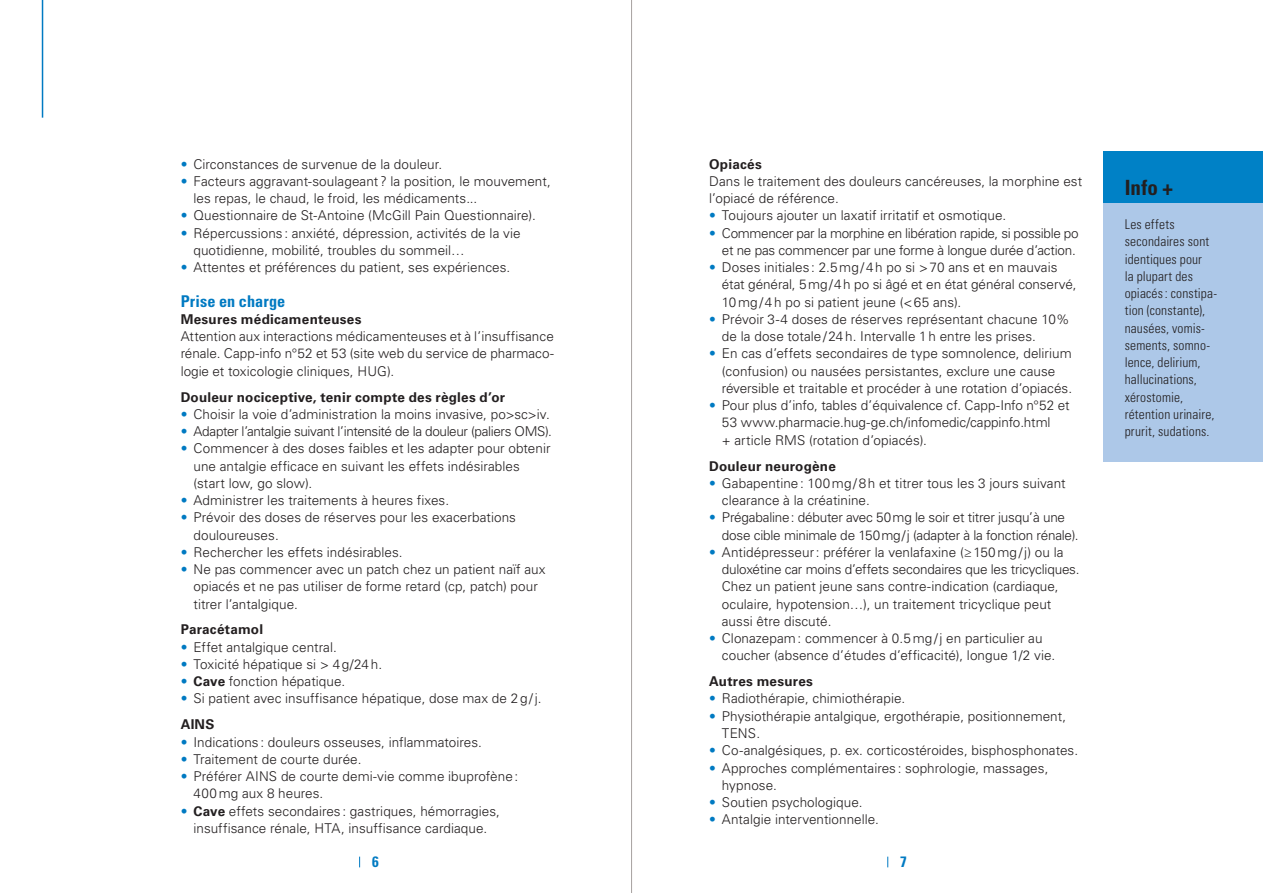
<style>
.page{position:relative;width:1263px;height:893px;background:#fff}
.page>*{position:absolute;margin:0;border:0;box-sizing:border-box;transform-origin:0 0}
.t1{font:700 condensed 21px "Univers LT Std";color:#231f20}
.INTERTITRES{font:700 condensed 16.2px "Univers LT Std";letter-spacing:.005em;color:#007ac2}
.t2{font:700 condensed 15px "Univers LT Std";color:#007ac2}
.TEXTE_COURANT_LIFTIN{font:300 13.5px/17.2px "Univers LT Std";letter-spacing:.005em;color:#231f20}
.t3{font:300 condensed 13.5px/17.2px "Univers LT Std";letter-spacing:.01em;color:#231f20}
.TEXTE_COURANT_LIFTIN-2{font:700 13.5px "Univers LT Std";letter-spacing:.02em;color:#231f20}
.TEXTE_COURANT_LIFTIN-3{font:300 13.5px/17.2px "Univers LT Std";letter-spacing:-.015em;color:#231f20}
.TEXTE_COURANT_LIFTIN-4{font:300 13.5px/17.2px "Univers LT Std";letter-spacing:-.02em;color:#231f20;text-align:right}
.TEXTE_COURANT_LIFTIN-5{font:300 13.5px "Univers LT Std";letter-spacing:-.025em;color:#231f20}
.s1{color:#007ac2}
.s2{font-weight:700}
</style>
<div class="page">
<div style="left:1103px;top:192px;width:160px;height:270px;background:#adc8e8"></div>
<hr style="left:42px;top:0;width:1px;height:118px;background:#007ac2">
<div style="left:1103px;top:151px;width:160px;height:52px;background:#0081c6"></div>
<hr style="left:631px;top:0;width:1px;height:893px;background:#a7a2a0">
<p class="TEXTE_COURANT_LIFTIN" style="left:181px;top:155px;width:263px"><span class="s1">•</span> Circonstances de survenue de la douleur.</p>
<p class="TEXTE_COURANT_LIFTIN" style="left:193px;top:173px;width:359px;text-indent:-13px"><span class="s1">•</span> Facteurs aggravant-soulageant? la position, le mouvement, les repas, le chaud, le froid, les médicaments...</p>
<p class="TEXTE_COURANT_LIFTIN" style="left:181px;top:207px;width:357px"><span class="s1">•</span> Questionnaire de St-Antoine (McGill Pain Questionnaire).</p>
<p class="TEXTE_COURANT_LIFTIN" style="left:193px;top:224px;width:329px;text-indent:-13px"><span class="s1">•</span> Répercussions: anxiété, dépression, activités de la vie quotidienne, mobilité, troubles du sommeil…</p>
<p class="TEXTE_COURANT_LIFTIN" style="left:181px;top:259px;width:331px"><span class="s1">•</span> Attentes et préférences du patient, ses expériences.</p>
<p class="INTERTITRES" style="left:181px;top:291px;width:106px">Prise en charge</p>
<p class="TEXTE_COURANT_LIFTIN-2" style="left:181px;top:311px;width:182px">Mesures médicamenteuses</p>
<p class="TEXTE_COURANT_LIFTIN" style="left:181px;top:328px;width:375px;text-align:justify">Attention aux interactions médicamenteuses et à l’insuffisance rénale. Capp-info n°52 et 53 (site web du service de pharmaco&shy;logie et toxicologie cliniques, HUG).</p>
<p class="TEXTE_COURANT_LIFTIN-2" style="left:181px;top:389px;width:326px">Douleur nociceptive, tenir compte des règles d’or</p>
<p class="TEXTE_COURANT_LIFTIN" style="left:181px;top:405px;width:371px"><span class="s1">•</span> Choisir la voie d’administration la moins invasive, po&gt;sc&gt;iv.</p>
<p class="TEXTE_COURANT_LIFTIN-5" style="left:181px;top:423px;width:373px"><span class="s1">•</span> Adapter l’antalgie suivant l’intensité de la douleur (paliers OMS).</p>
<p class="TEXTE_COURANT_LIFTIN" style="left:193px;top:440px;width:358px;text-indent:-13px"><span class="s1">•</span> Commencer à des doses faibles et les adapter pour obtenir une antalgie efficace en suivant les effets indésirables (start low, go slow).</p>
<p class="TEXTE_COURANT_LIFTIN" style="left:181px;top:492px;width:270px"><span class="s1">•</span> Administrer les traitements à heures fixes.</p>
<p class="TEXTE_COURANT_LIFTIN" style="left:193px;top:509px;width:324px;text-indent:-13px"><span class="s1">•</span> Prévoir des doses de réserves pour les exacerbations douloureuses.</p>
<p class="TEXTE_COURANT_LIFTIN" style="left:181px;top:543px;width:223px"><span class="s1">•</span> Rechercher les effets indésirables.</p>
<p class="TEXTE_COURANT_LIFTIN" style="left:193px;top:561px;width:354px;text-indent:-13px"><span class="s1">•</span> Ne pas commencer avec un patch chez un patient naïf aux opiacés et ne pas utiliser de forme retard (cp, patch) pour titrer l’antalgique.</p>
<p class="TEXTE_COURANT_LIFTIN-2" style="left:181px;top:622px;width:84px">Paracétamol</p>
<p class="TEXTE_COURANT_LIFTIN" style="left:181px;top:638px;width:158px"><span class="s1">•</span> Effet antalgique central.</p>
<p class="TEXTE_COURANT_LIFTIN" style="left:181px;top:656px;width:203px"><span class="s1">•</span> Toxicité hépatique si &gt; 4g/24h.</p>
<p class="TEXTE_COURANT_LIFTIN" style="left:181px;top:673px;width:166px"><span class="s1">•</span> <span class="s2">Cave</span> fonction hépatique.</p>
<p class="TEXTE_COURANT_LIFTIN" style="left:181px;top:690px;width:362px"><span class="s1">•</span> Si patient avec insuffisance hépatique, dose max de 2g/j.</p>
<p class="TEXTE_COURANT_LIFTIN-2" style="left:181px;top:717px;width:35px">AINS</p>
<p class="TEXTE_COURANT_LIFTIN" style="left:181px;top:733px;width:303px"><span class="s1">•</span> Indications: douleurs osseuses, inflammatoires.</p>
<p class="TEXTE_COURANT_LIFTIN" style="left:181px;top:750px;width:182px"><span class="s1">•</span> Traitement de courte durée.</p>
<p class="TEXTE_COURANT_LIFTIN" style="left:193px;top:768px;width:326px;text-indent:-13px"><span class="s1">•</span> Préférer AINS de courte demi-vie comme ibuprofène:<br>400mg aux 8 heures.</p>
<p class="TEXTE_COURANT_LIFTIN" style="left:181px;top:802px;width:321px;text-align:center"><span class="s1">•</span> <span class="s2">Cave</span> effets secondaires: gastriques, hémorragies, insuffisance rénale, HTA, insuffisance cardiaque.</p>
<p class="TEXTE_COURANT_LIFTIN-2" style="left:709px;top:156px;width:54px">Opiacés</p>
<p class="TEXTE_COURANT_LIFTIN" style="left:709px;top:173px;width:375px">Dans le traitement des douleurs cancéreuses, la morphine est l’opiacé de référence.</p>
<p class="TEXTE_COURANT_LIFTIN" style="left:709px;top:207px;width:299px"><span class="s1">•</span> Toujours ajouter un laxatif irritatif et osmotique.</p>
<p class="TEXTE_COURANT_LIFTIN-4" style="left:709px;top:224px;width:371px"><span class="s1">•</span> Commencer par la morphine en libération rapide, si possible po et ne pas commencer par une forme à longue durée d’action.</p>
<p class="TEXTE_COURANT_LIFTIN" style="left:722px;top:259px;width:356px;text-indent:-13px"><span class="s1">•</span> Doses initiales : 2.5mg/4h po si &gt;70 ans et en mauvais état général, 5mg/4h po si âgé et en état général conservé,<br>10mg/4h po si patient jeune (&lt;65 ans).</p>
<p class="TEXTE_COURANT_LIFTIN" style="left:722px;top:311px;width:349px;text-indent:-13px"><span class="s1">•</span> Prévoir 3-4 doses de réserves représentant chacune 10% de la dose totale/24h. Intervalle 1h entre les prises.</p>
<p class="TEXTE_COURANT_LIFTIN" style="left:722px;top:345px;width:352px;text-indent:-13px"><span class="s1">•</span> En cas d’effets secondaires de type somnolence, delirium (confusion) ou nausées persistantes, exclure une cause réversible et traitable et procéder à une rotation d’opiacés.</p>
<p class="TEXTE_COURANT_LIFTIN" style="left:722px;top:397px;width:349px;text-indent:-13px"><span class="s1">•</span> Pour plus d’info, tables d’équivalence cf. Capp-Info n°52 et<br>53 www.pharmacie.hug-ge.ch/infomedic/cappinfo.html<br>+ article RMS (rotation d’opiacés).</p>
<p class="TEXTE_COURANT_LIFTIN-2" style="left:709px;top:458px;width:128px">Douleur neurogène</p>
<p class="TEXTE_COURANT_LIFTIN" style="left:722px;top:474px;width:345px;text-indent:-13px"><span class="s1">•</span> Gabapentine: 100mg/8h et titrer tous les 3 jours suivant clearance à la créatinine.</p>
<p class="TEXTE_COURANT_LIFTIN-3" style="left:722px;top:509px;width:358px;text-indent:-13px"><span class="s1">•</span> Prégabaline: débuter avec 50mg le soir et titrer jusqu’à une dose cible minimale de 150mg/j (adapter à la fonction rénale).</p>
<p class="TEXTE_COURANT_LIFTIN" style="left:722px;top:543px;width:359px;text-indent:-13px"><span class="s1">•</span> Antidépresseur: préférer la venlafaxine (≥150mg/j) ou la duloxétine car moins d’effets secondaires que les tricycliques.<br>Chez un patient jeune sans contre-indication (cardiaque, oculaire, hypotension…), un traitement tricyclique peut aussi être discuté.</p>
<p class="TEXTE_COURANT_LIFTIN" style="left:722px;top:630px;width:335px;text-indent:-13px"><span class="s1">•</span> Clonazepam: commencer à 0.5mg/j en particulier au coucher (absence d’études d’efficacité), longue 1/2 vie.</p>
<p class="TEXTE_COURANT_LIFTIN-2" style="left:709px;top:674px;width:105px">Autres mesures</p>
<p class="TEXTE_COURANT_LIFTIN" style="left:709px;top:690px;width:198px"><span class="s1">•</span> Radiothérapie, chimiothérapie.</p>
<p class="TEXTE_COURANT_LIFTIN" style="left:722px;top:707px;width:346px;text-indent:-13px"><span class="s1">•</span> Physiothérapie antalgique, ergothérapie, positionnement,<br>TENS.</p>
<p class="TEXTE_COURANT_LIFTIN" style="left:709px;top:742px;width:371px"><span class="s1">•</span> Co-analgésiques, p. ex. corticostéroides, bisphosphonates.</p>
<p class="TEXTE_COURANT_LIFTIN" style="left:722px;top:759px;width:328px;text-indent:-13px"><span class="s1">•</span> Approches complémentaires : sophrologie, massages, hypnose.</p>
<p class="TEXTE_COURANT_LIFTIN" style="left:709px;top:794px;width:155px"><span class="s1">•</span> Soutien psychologique.</p>
<p class="TEXTE_COURANT_LIFTIN" style="left:709px;top:811px;width:171px"><span class="s1">•</span> Antalgie interventionnelle.</p>
<p class="t2" style="left:372px;top:853px;width:8px">6</p>
<p class="t2" style="left:900px;top:853px;width:8px">7</p>
<p class="t1" style="left:1125px;top:174px;width:50px">Info +</p>
<p class="t3" style="left:1125px;top:216px;width:94px">Les effets secondaires sont identiques pour<br>la plupart des opiacés: constipa&shy;tion (constante), nausées, vomis&shy;sements, somno&shy;lence, delirium, hallucinations, xérostomie, rétention urinaire, prurit, sudations.</p>
</div>
